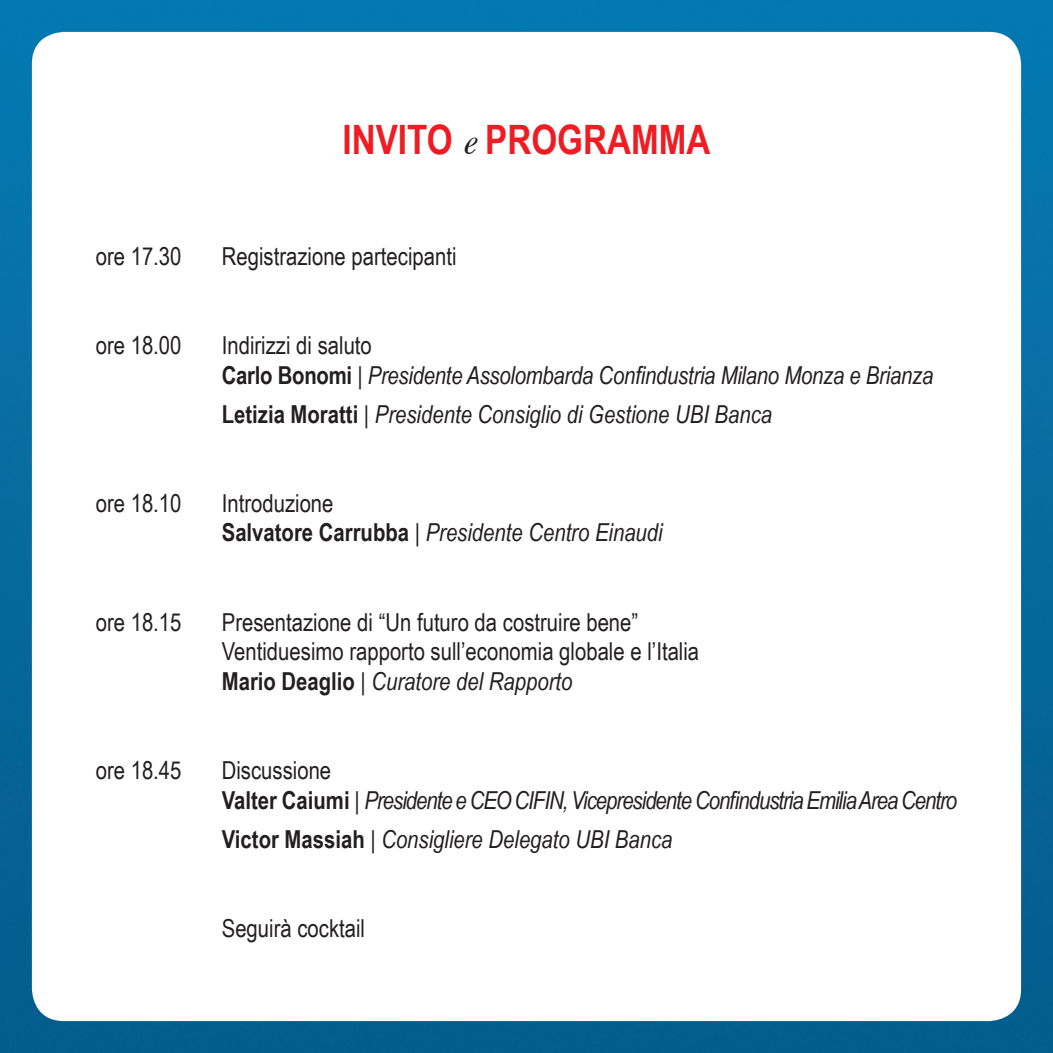
<style>
.page{position:relative;width:1053px;height:1053px;background:#fff}
.page>*{position:absolute;margin:0;border:0;box-sizing:border-box;transform-origin:0 0}
.t1{font:700 40.5px "Arial Narrow";color:#ee1d23}
.t2{font:italic 24.75px/29.7px "Arial Narrow";letter-spacing:-.01em;color:#231f20}
.t3{font:24.75px/29.7px "Arial Narrow";color:#231f20}
.t4{font:italic 24.75px/29.7px "Arial Narrow";letter-spacing:-.04em;color:#231f20}
.s1{font-family:"Bell MT Italic";font-weight:400;color:#231f20}
.s2{font-style:normal}
.s3{font-weight:700;font-style:normal}
.s4{font-weight:700}
.s5{font-style:italic}
</style>
<div class="page">
<img style="left:0;top:0;width:1052px;height:1052px">
<div style="left:32px;top:32px;width:988px;height:988px;background:#fff;border-radius:32px"></div>
<h1 class="t1" style="left:342px;top:116px;width:369px">INVITO <span class="s1">e</span> PROGRAMMA</h1>
<p class="t3" style="left:96px;top:241px;width:87px">ore 17.30</p>
<p class="t3" style="left:222px;top:241px;width:236px">Registrazione partecipanti</p>
<p class="t3" style="left:96px;top:330px;width:87px">ore 18.00</p>
<p class="t2" style="left:222px;top:330px;width:713px"><span class="s2">Indirizzi di saluto<br></span><span class="s3">Carlo Bonomi</span> <span class="s2">|</span> Presidente Assolombarda Confindustria Milano Monza e Brianza</p>
<p class="t2" style="left:222px;top:399px;width:552px"><span class="s3">Letizia Moratti</span> <span class="s2">|</span> Presidente Consiglio di Gestione UBI Banca</p>
<p class="t3" style="left:96px;top:488px;width:87px">ore 18.10</p>
<p class="t2" style="left:222px;top:488px;width:442px"><span class="s2">Introduzione<br></span><span class="s3">Salvatore Carrubba</span> <span class="s2">|</span> Presidente Centro Einaudi</p>
<p class="t3" style="left:96px;top:607px;width:87px">ore 18.15</p>
<p class="t3" style="left:222px;top:607px;width:479px">Presentazione di “Un futuro da costruire bene”<br>Ventiduesimo rapporto sull’economia globale e l’Italia<br><span class="s4">Mario Deaglio</span> | <span class="s5">Curatore del Rapporto</span></p>
<p class="t3" style="left:96px;top:755px;width:87px">ore 18.45</p>
<p class="t4" style="left:222px;top:755px;width:736px"><span class="s2">Discussione<br></span><span class="s3">Valter Caiumi</span> <span class="s2">|</span> Presidente e CEO CIFIN, Vicepresidente Confindustria Emilia Area Centro</p>
<p class="t2" style="left:222px;top:824px;width:452px"><span class="s3">Victor Massiah</span> <span class="s2">|</span> Consigliere Delegato UBI Banca</p>
<p class="t3" style="left:222px;top:913px;width:145px">Seguirà cocktail</p>
</div>
